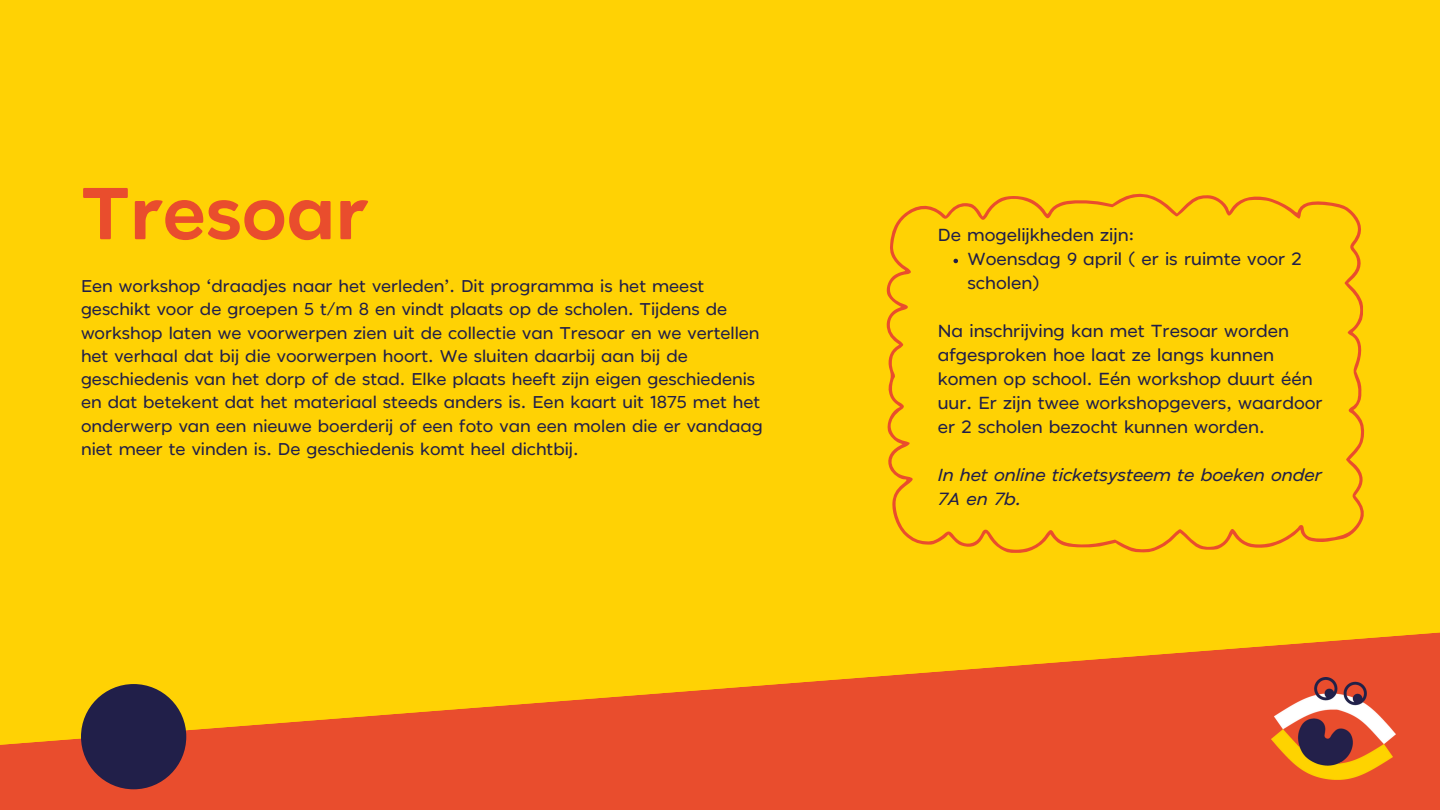
<style>
.page{position:relative;width:1440px;height:810px;background:#ffd204}
.page>*{position:absolute;margin:0;border:0;box-sizing:border-box;transform-origin:0 0}
.t1{font:700 73.3px "JT Marnie";color:#e94d2d}
.t2{font:500 17.4px/24px "JT Marnie";color:#211f49}
.t3{font:italic 500 17.4px/24px "JT Marnie";color:#211f49}
.t4{font:500 17px/23.2px "JT Marnie";color:#211f49}
</style>
<div class="page">
<svg style="left:0;top:632px;width:1440px;height:178px;fill:#e94d2d"></svg>
<div style="left:81px;top:684px;width:105px;height:105px;background:#211f49;border-radius:50%"></div>
<svg style="left:886px;top:193px;width:478px;height:360px"></svg>
<svg style="left:954px;top:259px;width:4px;height:4px"></svg>
<img style="left:1271px;top:678px;width:125px;height:102px">
<h1 class="t1" style="left:81px;top:181px;width:289px">Tresoar</h1>
<p class="t4" style="left:81px;top:275px;width:683px">Een workshop ‘draadjes naar het verleden’. Dit programma is het meest geschikt voor de groepen 5 t/m 8 en vindt plaats op de scholen. Tijdens de workshop laten we voorwerpen zien uit de collectie van Tresoar en we vertellen het verhaal dat bij die voorwerpen hoort. We sluiten daarbij aan bij de geschiedenis van het dorp of de stad. Elke plaats heeft zijn eigen geschiedenis en dat betekent dat het materiaal steeds anders is. Een kaart uit 1875 met het onderwerp van een nieuwe boerderij of een foto van een molen die er vandaag niet meer te vinden is. De geschiedenis komt heel dichtbij.</p>
<p class="t2" style="left:938px;top:224px;width:198px">De mogelijkheden zijn:</p>
<p class="t2" style="left:967px;top:248px;width:336px">Woensdag 9 april ( er is ruimte voor 2 scholen)</p>
<p class="t2" style="left:938px;top:320px;width:386px">Na inschrijving kan met Tresoar worden afgesproken hoe laat ze langs kunnen komen op school. Eén workshop duurt één uur. Er zijn twee workshopgevers, waardoor er 2 scholen bezocht kunnen worden.</p>
<p class="t3" style="left:938px;top:464px;width:386px">In het online ticketsysteem te boeken onder<br>7A en 7b.</p>
</div>
